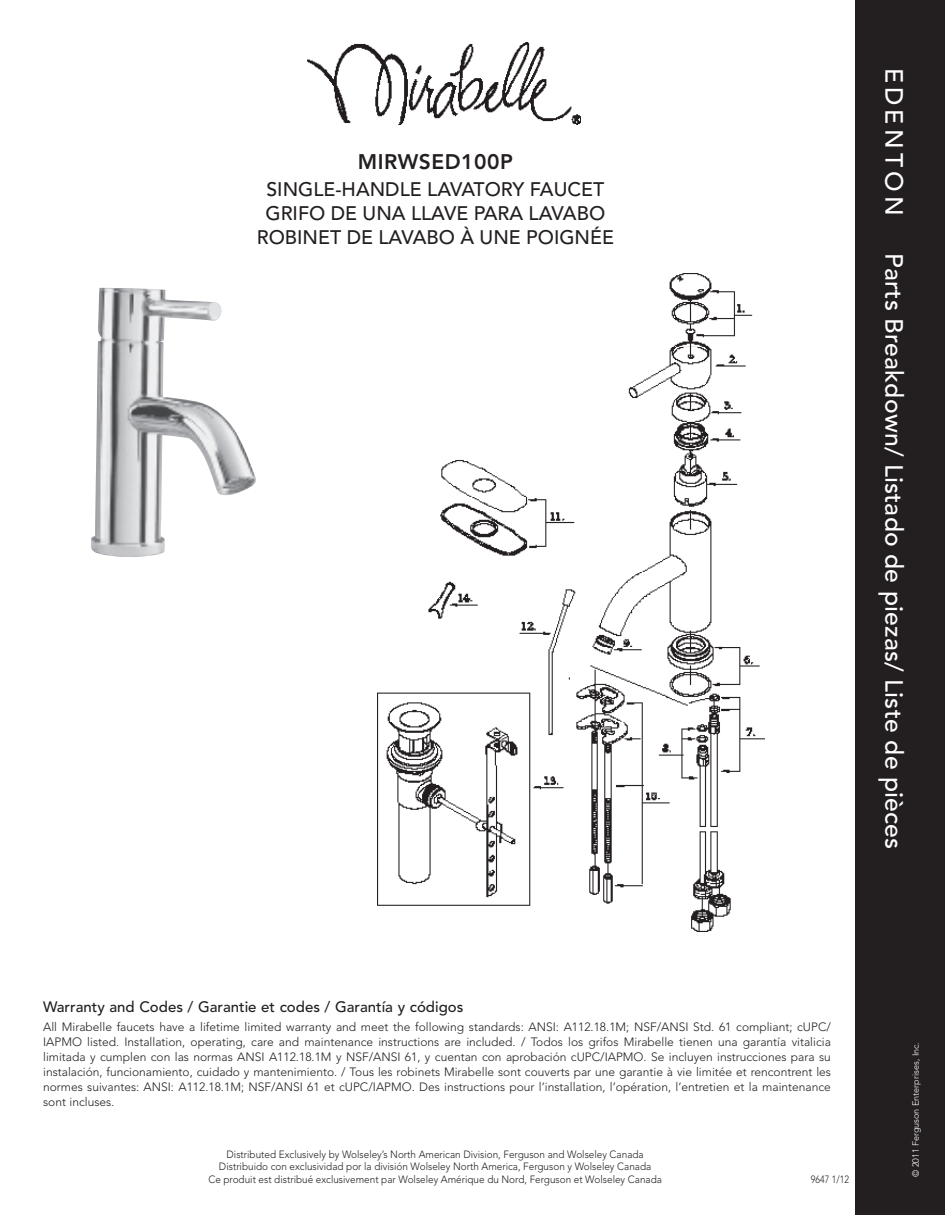
<style>
.page{position:relative;width:945px;height:1215px;background:#fff}
.page>*{position:absolute;margin:0;border:0;box-sizing:border-box;transform-origin:0 0}
.t1{font:500 24.75px "Avenir";letter-spacing:.01em;color:#fff}
.t2{font:800 21px "Avenir";letter-spacing:.025em;color:#231f20}
.t3{font:500 19.5px "Avenir";color:#231f20}
.t4{font:500 15px "Avenir";color:#231f20}
.t5{font:300 12px/15px "Avenir";color:#231f20;text-align:justify}
.t6{font:300 10.5px/12.6px "Avenir";color:#231f20;text-align:center;scale:.95 1}
.t7{font:300 10.5px "Avenir";color:#231f20;scale:.85 1}
.t8{font:300 9px "Avenir";color:#fff}
</style>
<div class="page">
<div style="left:855px;top:0;width:90px;height:1215px;background:#231f20"></div>
<img style="left:308px;top:43px;width:272px;height:81px">
<img style="left:377px;top:273px;width:388px;height:659px">
<img style="left:91px;top:288px;width:165px;height:269px">
<h2 class="t2" style="left:358px;top:149px;width:157px">MIRWSED100P</h2>
<h3 class="t3" style="left:266px;top:178px;width:339px">SINGLE-HANDLE LAVATORY FAUCET</h3>
<h3 class="t3" style="left:266px;top:202px;width:341px">GRIFO DE UNA LLAVE PARA LAVABO</h3>
<h3 class="t3" style="left:257px;top:226px;width:52px">Robinet</h3>
<h3 class="t3" style="left:347px;top:226px;width:45px">de lava</h3>
<h3 class="t3" style="left:427px;top:226px;width:68px">bo à une</h3>
<h3 class="t3" style="left:526px;top:226px;width:14px">poign</h3>
<h3 class="t3" style="left:590px;top:226px;width:23px">ée</h3>
<h1 class="t1" style="left:908px;top:68px;width:145px;rotate:90deg">Edenton</h1>
<h1 class="t1" style="left:908px;top:253px;width:598px;rotate:90deg">Parts Breakdown/ Listado de piezas/ Liste de pièces</h1>
<p class="t4" style="left:43px;top:998px;width:422px">Warranty and Codes / Garantie et codes / Garantía y códigos</p>
<p class="t5" style="left:43px;top:1019px;width:789px">All Mirabelle faucets have a lifetime limited warranty and meet the following standards: ANSI: A112.18.1M; NSF/ANSI Std. 61 compliant; cUPC/ IAPMO listed. Installation, operating, care and maintenance instructions are included. / Todos los grifos Mirabelle tienen una garantía vitalicia limitada y cumplen con las normas ANSI A112.18.1M y NSF/ANSI 61, y cuentan con aprobación cUPC/IAPMO. Se incluyen instrucciones para su instalación, funcionamiento, cuidado y mantenimiento. / Tous les robinets Mirabelle sont couverts par une garantie à vie limitée et rencontrent les normes suivantes: ANSI: A112.18.1M; NSF/ANSI 61 et cUPC/IAPMO. Des instructions pour l’installation, l’opération, l’entretien et la maintenance sont incluses.</p>
<p class="t6" style="left:208px;top:1148px;width:479px">Distributed Exclusively by Wolseley’s North American Division, Ferguson and Wolseley Canada<br>Distribuido con exclusividad por la división Wolseley North America, Ferguson y Wolseley Canada<br>Ce produit est distribué exclusivement par Wolseley Amérique du Nord, Ferguson et Wolseley Canada</p>
<p class="t7" style="left:811px;top:1173px;width:47px">9647 1/12</p>
<p class="t8" style="left:910px;top:1177px;width:136px;rotate:-90deg">© 2011 Ferguson Enterprises, Inc.</p>
</div>
